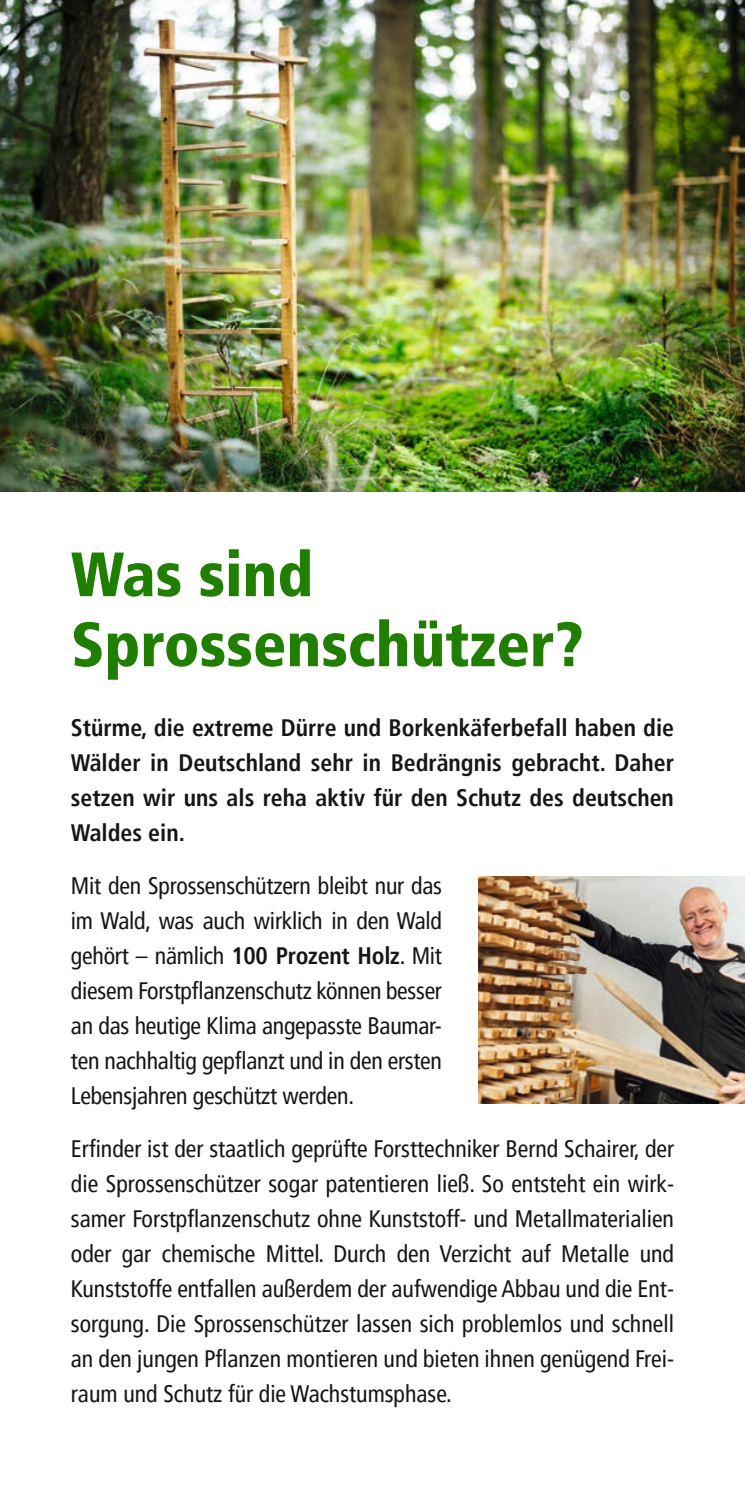
<style>
.page{position:relative;width:745px;height:1489px;background:#fff}
.page>*{position:absolute;margin:0;border:0;box-sizing:border-box;transform-origin:0 0}
.t1{font:900 condensed 62.5px/70px "Frutiger LT Pro";color:#207f00}
.t2{font:condensed 23.75px/35px "Frutiger LT Pro";letter-spacing:-.01em;color:#151616;text-align:justify}
.t3{font:700 condensed 23.75px/35px "Frutiger LT Pro";color:#151616;text-align:justify}
.s1{font-weight:700}
</style>
<div class="page">
<img style="left:0;top:0;width:744px;height:491px">
<img style="left:478px;top:876px;width:266px;height:227px">
<h1 class="t1" style="left:71px;top:539px;width:513px">Was sind<br>Sprossenschützer?</h1>
<p class="t3" style="left:71px;top:710px;width:604px">Stürme, die extreme Dürre und Borkenkäferbefall haben die Wälder in Deutschland sehr in Bedrängnis gebracht. Daher setzen wir uns als reha aktiv für den Schutz des deutschen Waldes ein.</p>
<p class="t2" style="left:71px;top:868px;width:372px">Mit den Sprossenschützern bleibt nur das im Wald, was auch wirklich in den Wald gehört – nämlich <span class="s1">100 Prozent Holz</span>. Mit diesem Forstpflanzenschutz können besser an das heutige Klima angepasste Baumar&shy;ten nachhaltig gepflanzt und in den ersten Lebensjahren geschützt werden.</p>
<p class="t2" style="left:71px;top:1131px;width:604px">Erfinder ist der staatlich geprüfte Forsttechniker Bernd Schairer, der die Sprossenschützer sogar patentieren ließ. So entsteht ein wirk&shy;samer Forstpflanzenschutz ohne Kunststoff- und Metallmaterialien oder gar chemische Mittel. Durch den Verzicht auf Metalle und Kunststoffe entfallen außerdem der aufwendige Abbau und die Ent&shy;sorgung. Die Sprossenschützer lassen sich problemlos und schnell an den jungen Pflanzen montieren und bieten ihnen genügend Frei&shy;raum und Schutz für die Wachstumsphase.</p>
</div>
